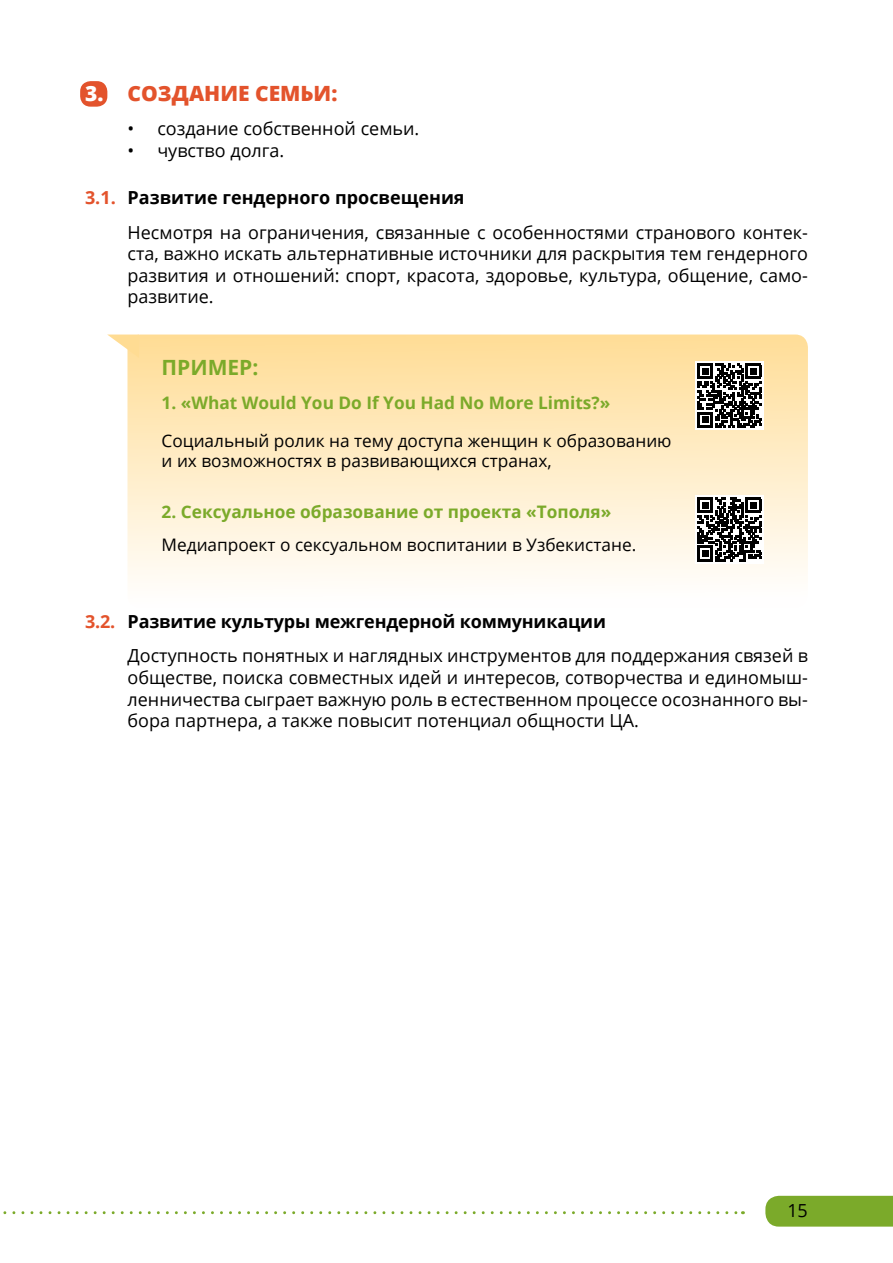
<style>
.page{position:relative;width:893px;height:1263px;background:#fff}
.page>*{position:absolute;margin:0;border:0;box-sizing:border-box;transform-origin:0 0}
.t1{font:800 21px "Open Sans";color:#e3532c}
.t2{font:700 21px "Open Sans";color:#7baa2a}
.t3{font:18px/21.6px "Open Sans";color:#000}
.t4{font:17.25px/20.7px "Open Sans";color:#000}
.t5{font:700 17.25px "Open Sans";color:#7baa2a}
.s1{color:#fff}
.s2{font-weight:700;color:#e3532c}
.s3{font-weight:700}
</style>
<div class="page">
<div style="left:765px;top:1196px;width:128px;height:30px;background:#7baa2a"></div>
<svg style="left:3px;top:1211px;width:740px;height:3px"></svg>
<div style="left:127px;top:334px;width:681px;height:275px;background:linear-gradient(to bottom,#ffdc95,#fff);border-radius:13px"></div>
<svg style="left:107px;top:334px;width:32px;height:24px"></svg>
<div style="left:80px;top:81px;width:27px;height:26px;background:#e3532c;border-radius:11px"></div>
<svg style="left:695px;top:361px;width:68px;height:68px"></svg>
<svg style="left:697px;top:364px;width:64px;height:63px"></svg>
<svg style="left:695px;top:495px;width:68px;height:68px"></svg>
<svg style="left:697px;top:498px;width:64px;height:63px"></svg>
<p class="t1" style="left:85px;top:78px;width:254px"><span class="s1">3.</span> СОЗДАНИЕ СЕМЬИ:</p>
<p class="t3" style="left:128px;top:118px;width:293px">• создание собственной семьи.</p>
<p class="t3" style="left:128px;top:139px;width:158px">• чувство долга.</p>
<p class="t3" style="left:128px;top:180px;width:682px;line-height:34.3px;text-indent:-43px"><span class="s2">3.1.</span> <span class="s3">Развитие гендерного просвещения<br></span>Несмотря на ограничения, связанные с особенностями странового контек-</p>
<p class="t3" style="left:128px;top:242px;width:682px;text-align:justify">ста, важно искать альтернативные источники для раскрытия тем гендерного развития и отношений: спорт, красота, здоровье, культура, общение, само&shy;развитие.</p>
<p class="t2" style="left:162px;top:353px;width:98px">ПРИМЕР:</p>
<p class="t5" style="left:162px;top:390px;width:450px">1. «What Would You Do If You Had No More Limits?»</p>
<p class="t4" style="left:162px;top:429px;width:511px">Социальный ролик на тему доступа женщин к образованию и их возможностях в развивающихся странах,</p>
<p class="t5" style="left:162px;top:499px;width:451px">2. Сексуальное образование от проекта «Тополя»</p>
<p class="t4" style="left:162px;top:534px;width:476px">Медиапроект о сексуальном воспитании в Узбекистане.</p>
<p class="t3" style="left:128px;top:604px;width:682px;line-height:34.3px;text-indent:-43px"><span class="s2">3.2.</span> <span class="s3">Развитие культуры межгендерной коммуникации<br></span>Доступность понятных и наглядных инструментов для поддержания связей в</p>
<p class="t3" style="left:128px;top:666px;width:682px;text-align:justify">обществе, поиска совместных идей и интересов, сотворчества и единомыш&shy;ленничества сыграет важную роль в естественном процессе осознанного вы&shy;бора партнера, а также повысит потенциал общности ЦА.</p>
<p class="t3" style="left:787px;top:1199px;width:22px">15</p>
</div>
